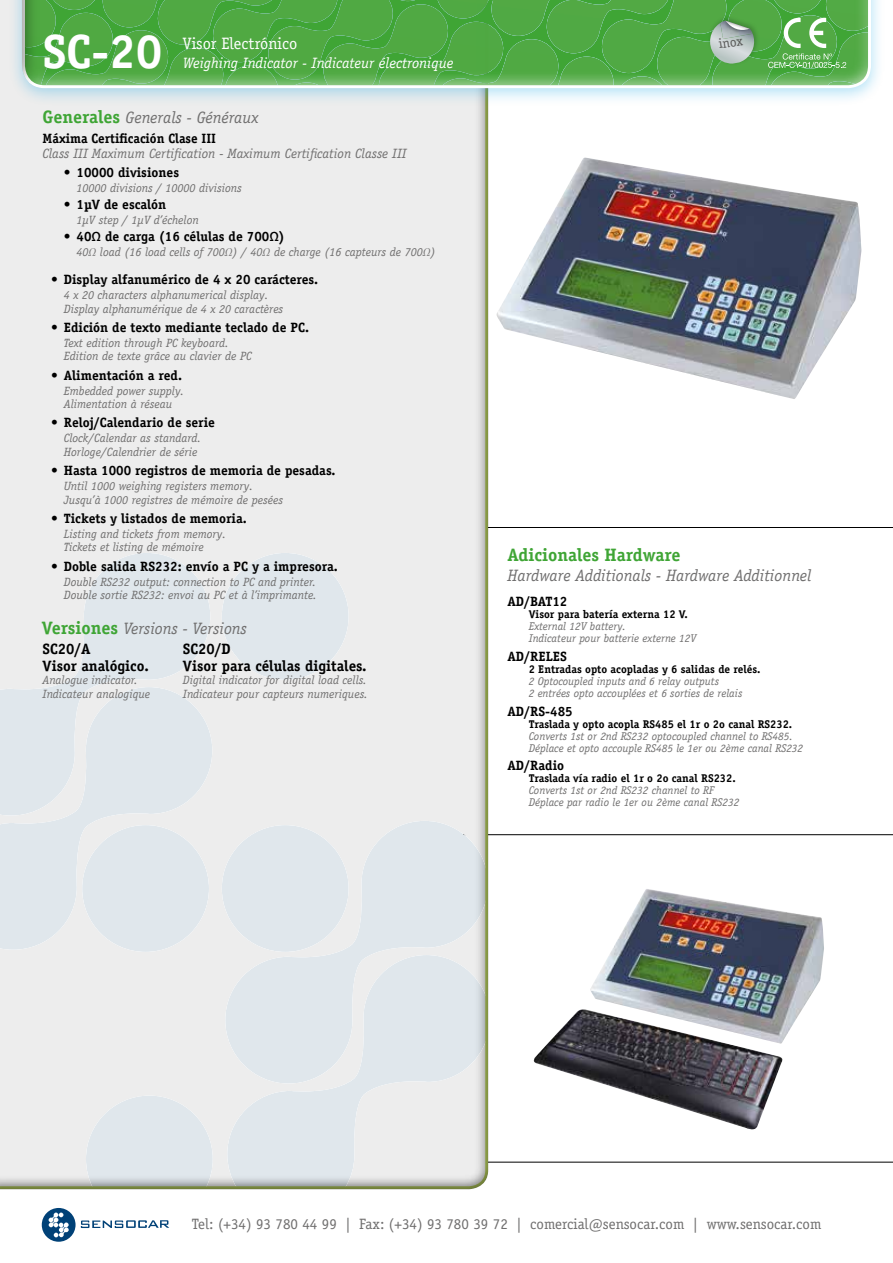
<style>
.page{position:relative;width:893px;height:1263px;background:#fff}
.page>*{position:absolute;margin:0;border:0;box-sizing:border-box;transform-origin:0 0}
.t1{font:700 48px "Officina Serif Std";color:#fff}
.t2{font:700 18px "Officina Serif Std";color:#3fa535}
.t3{font:italic 16.5px "Officina Serif Std";color:#706f6f}
.t4{font:16.5px "Officina Serif Std";color:#fff}
.t5{font:15px "Officina Serif Std";color:#706f6f}
.t6{font:700 15px/16.5px "Officina Serif Std";color:#000}
.t7{font:italic 15px "Officina Serif Std";color:#fff}
.t8{font:700 13.5px "Officina Serif Std";color:#000}
.t9{font:italic 13.5px "Officina Serif Std";color:#706f6f}
.t10{font:13.5px "Officina Serif Std";color:#575756}
.t11{font:italic 12px/13.5px "Officina Serif Std";color:#706f6f}
.t12{font:italic 11.25px/12px "Officina Serif Std";color:#706f6f}
.t13{font:700 11.25px "Officina Serif Std";color:#000}
.s1{font-weight:700;font-style:normal;font-size:18px;color:#3fa535}
</style>
<div class="page">
<hr style="left:408px;top:1162px;width:485px;height:1px;background:#000">
<hr style="left:408px;top:527px;width:485px;height:1px;background:#000">
<hr style="left:408px;top:834px;width:485px;height:1px;background:#000">
<div style="left:0;top:0;width:488px;height:1190px;background:#000;opacity:.46"></div>
<svg style="left:42px;top:1208px;width:127px;height:34px"></svg>
<div style="left:8px;top:0;width:877px;height:107px;background:#009fe3;opacity:.3"></div>
<div style="left:21px;top:0;width:852px;height:89px;background:#000;opacity:.5"></div>
<svg style="left:768px;top:18px;width:78px;height:50px;background:#6cb763"></svg>
<img style="left:496px;top:158px;width:365px;height:241px">
<img style="left:590px;top:889px;width:234px;height:148px">
<img style="left:533px;top:1009px;width:252px;height:121px">
<div style="left:707px;top:14px;width:53px;height:52px;background:#000;opacity:.2"></div>
<svg style="left:707px;top:21px;width:49px;height:43px;background:#98b99c"></svg>
<h1 class="t1" style="left:43px;top:22px;width:122px">SC-20</h1>
<h3 class="t4" style="left:183px;top:33px;width:116px">Visor Electrónico</h3>
<p class="t7" style="left:183px;top:54px;width:272px">Weighing Indicator - Indicateur électronique</p>
<h3 class="t3" style="left:43px;top:108px;width:217px"><span class="s1">Generales</span> Generals - Généraux</h3>
<p class="t8" style="left:43px;top:130px;width:175px">Máxima Certificación Clase III</p>
<p class="t9" style="left:43px;top:145px;width:365px">Class III Maximum Certification - Maximum Certification Classe III</p>
<p class="t8" style="left:64px;top:164px;width:117px">• 10000 divisiones</p>
<p class="t11" style="left:77px;top:181px;width:167px">10000 divisions / 10000 divisions</p>
<p class="t8" style="left:64px;top:196px;width:104px">• 1µV de escalón</p>
<p class="t11" style="left:77px;top:213px;width:124px">1µV step / 1µV d’échelon</p>
<p class="t8" style="left:64px;top:228px;width:223px">• 40Ω de carga (16 células de 700Ω)</p>
<p class="t11" style="left:77px;top:245px;width:361px">40Ω load (16 load cells of 700Ω) / 40Ω de charge (16 capteurs de 700Ω)</p>
<p class="t8" style="left:51px;top:271px;width:269px">• Display alfanumérico de 4 x 20 carácteres.</p>
<p class="t11" style="left:64px;top:288px;width:221px">4 x 20 characters alphanumerical display.<br>Display alphanumérique de 4 x 20 caractères</p>
<p class="t8" style="left:51px;top:319px;width:260px">• Edición de texto mediante teclado de PC.</p>
<p class="t11" style="left:64px;top:336px;width:189px">Text edition through PC keyboard.<br>Edition de texte grâce au clavier de PC</p>
<p class="t8" style="left:51px;top:366px;width:133px">• Alimentación a red.</p>
<p class="t11" style="left:64px;top:384px;width:122px">Embedded power supply.<br>Alimentation à réseau</p>
<p class="t8" style="left:51px;top:414px;width:165px">• Reloj/Calendario de serie</p>
<p class="t11" style="left:64px;top:432px;width:139px">Clock/Calendar as standard.<br>Horloge/Calendrier de série</p>
<p class="t8" style="left:51px;top:462px;width:286px">• Hasta 1000 registros de memoria de pesadas.</p>
<p class="t11" style="left:64px;top:479px;width:221px">Until 1000 weighing registers memory.<br>Jusqu’à 1000 registres de mémoire de pesées</p>
<p class="t8" style="left:51px;top:510px;width:197px">• Tickets y listados de memoria.</p>
<p class="t11" style="left:64px;top:527px;width:164px">Listing and tickets from memory.<br>Tickets et listing de mémoire</p>
<p class="t8" style="left:51px;top:557px;width:288px">• Doble salida RS232: envío a PC y a impresora.</p>
<p class="t11" style="left:64px;top:575px;width:254px">Double RS232 output: connection to PC and printer.<br>Double sortie RS232: envoi au PC et à l’imprimante.</p>
<h3 class="t3" style="left:42px;top:619px;width:207px"><span class="s1">Versiones</span> Versions - Versions</h3>
<p class="t6" style="left:43px;top:641px;width:108px">SC20/A<br>Visor analógico.</p>
<p class="t11" style="left:43px;top:674px;width:109px">Analogue indicator.<br>Indicateur analogique</p>
<p class="t6" style="left:183px;top:641px;width:185px">SC20/D<br>Visor para células digitales.</p>
<p class="t11" style="left:183px;top:674px;width:186px">Digital indicator for digital load cells.<br>Indicateur pour capteurs numeriques.</p>
<p class="t10" style="left:718px;top:36px;width:26px;rotate:-8deg">inox</p>
<h2 class="t2" style="left:507px;top:544px;width:175px">Adicionales Hardware</h2>
<h3 class="t3" style="left:507px;top:566px;width:306px">Hardware Additionals - Hardware Additionnel</h3>
<p class="t8" style="left:507px;top:593px;width:62px">AD/BAT12</p>
<p class="t13" style="left:529px;top:607px;width:161px">Visor para batería externa 12 V.</p>
<p class="t12" style="left:529px;top:620px;width:169px">External 12V battery.<br>Indicateur pour batterie externe 12V</p>
<p class="t8" style="left:507px;top:648px;width:61px">AD/RELES</p>
<p class="t13" style="left:529px;top:662px;width:233px">2 Entradas opto acopladas y 6 salidas de relés.</p>
<p class="t12" style="left:529px;top:675px;width:215px">2 Optocoupled inputs and 6 relay outputs<br>2 entrées opto accouplées et 6 sorties de relais</p>
<p class="t8" style="left:507px;top:702px;width:67px">AD/RS-485</p>
<p class="t13" style="left:529px;top:717px;width:265px">Traslada y opto acopla RS485 el 1r o 2o canal RS232.</p>
<p class="t12" style="left:529px;top:730px;width:276px">Converts 1st or 2nd RS232 optocoupled channel to RS485.<br>Déplace et opto accouple RS485 le 1er ou 2ème canal RS232</p>
<p class="t8" style="left:507px;top:757px;width:58px">AD/Radio</p>
<p class="t13" style="left:529px;top:771px;width:209px">Traslada vía radio el 1r o 2o canal RS232.</p>
<p class="t12" style="left:529px;top:784px;width:212px">Converts 1st or 2nd RS232 channel to RF<br>Déplace par radio le 1er ou 2ème canal RS232</p>
<p class="t5" style="left:192px;top:1215px;width:631px">Tel: (+34) 93 780 44 99 | Fax: (+34) 93 780 39 72 | comercial@sensocar.com | www.sensocar.com</p>
</div>
